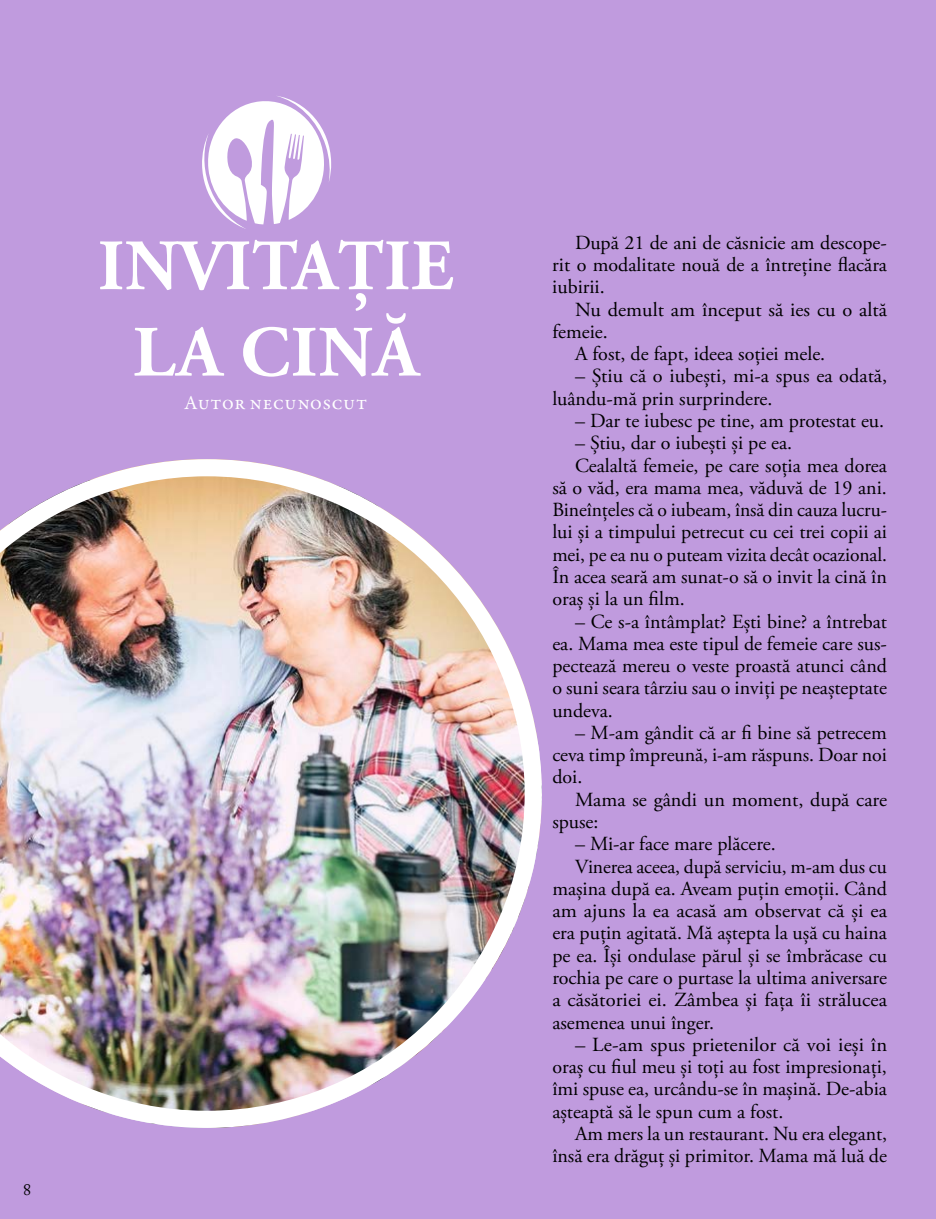
<style>
.page{position:relative;width:936px;height:1219px;background:#fff}
.page>*{position:absolute;margin:0;border:0;box-sizing:border-box;transform-origin:0 0}
.t1{font:700 72px/86.4px "Adobe Garamond Pro";letter-spacing:.01em;color:#fff;text-align:center}
.t2{font:20px/22.2px "Adobe Garamond Pro";color:#000;text-align:justify}
.t3{font:20px "Garamond Premr Pro";letter-spacing:.015em;color:#fff}
.t4{font:16px "Adobe Caslon Pro";color:#000}
</style>
<div class="page">
<div style="left:0;top:0;width:935px;height:1219px;background:#c09bde"></div>
<img style="left:0;top:459px;width:542px;height:669px">
<svg style="left:202px;top:96px;width:129px;height:133px"></svg>
<h1 class="t1" style="left:98px;top:224px;width:357px">INVITAȚIE<br>LA CINĂ</h1>
<p class="t3" style="left:184px;top:391px;width:184px">Autor necunoscut</p>
<p class="t4" style="left:23px;top:1180px;width:9px">8</p>
<p class="t2" style="left:552px;top:232px;width:336px;text-indent:23px">După 21 de ani de căsnicie am descope‑ rit o modalitate nouă de a întreține flacăra iubirii.</p>
<p class="t2" style="left:575px;top:299px;width:313px">Nu demult am început să ies cu o altă</p>
<p class="t2" style="left:552px;top:321px;width:57px">femeie.</p>
<p class="t2" style="left:575px;top:343px;width:252px">A fost, de fapt, ideea soției mele.</p>
<p class="t2" style="left:552px;top:366px;width:336px;text-indent:23px">– Știu că o iubești, mi‑a spus ea odată, luându‑mă prin surprindere.</p>
<p class="t2" style="left:575px;top:410px;width:311px">– Dar te iubesc pe tine, am protestat eu.</p>
<p class="t2" style="left:575px;top:432px;width:219px">– Ştiu, dar o iubeşti şi pe ea.</p>
<p class="t2" style="left:575px;top:455px;width:313px">Cealaltă femeie, pe care soţia mea dorea</p>
<p class="t2" style="left:552px;top:477px;width:336px">să o văd, era mama mea, văduvă de 19 ani.</p>
<p class="t2" style="left:552px;top:499px;width:336px">Bineînţeles că o iubeam, însă din cauza lucru‑</p>
<p class="t2" style="left:552px;top:522px;width:336px">lui şi a timpului petrecut cu cei trei copii ai</p>
<p class="t2" style="left:552px;top:544px;width:336px">mei, pe ea nu o puteam vizita decât ocazional.</p>
<p class="t2" style="left:552px;top:566px;width:336px">În acea seară am sunat‑o să o invit la cină în</p>
<p class="t2" style="left:552px;top:588px;width:134px">oraş şi la un film.</p>
<p class="t2" style="left:552px;top:611px;width:336px;text-indent:23px">– Ce s‑a întâmplat? Eşti bine? a întrebat ea. Mama mea este tipul de femeie care sus‑ pectează mereu o veste proastă atunci când o suni seara târziu sau o inviţi pe neaşteptate undeva.</p>
<p class="t2" style="left:552px;top:722px;width:336px;text-indent:23px">– M‑am gândit că ar fi bine să petrecem ceva timp împreună, i‑am răspuns. Doar noi doi.</p>
<p class="t2" style="left:552px;top:789px;width:336px;text-indent:23px">Mama se gândi un moment, după care spuse:</p>
<p class="t2" style="left:575px;top:834px;width:202px">– Mi‑ar face mare plăcere.</p>
<p class="t2" style="left:575px;top:856px;width:313px">Vinerea aceea, după serviciu, m‑am dus cu</p>
<p class="t2" style="left:552px;top:878px;width:336px">maşina după ea. Aveam puţin emoţii. Când</p>
<p class="t2" style="left:552px;top:900px;width:336px">am ajuns la ea acasă am observat că şi ea</p>
<p class="t2" style="left:552px;top:923px;width:336px">era puţin agitată. Mă aştepta la uşă cu haina</p>
<p class="t2" style="left:552px;top:945px;width:336px">pe ea. Îşi ondulase părul şi se îmbrăcase cu</p>
<p class="t2" style="left:552px;top:967px;width:336px">rochia pe care o purtase la ultima aniversare</p>
<p class="t2" style="left:552px;top:989px;width:336px">a căsătoriei ei. Zâmbea şi faţa îi strălucea</p>
<p class="t2" style="left:552px;top:1012px;width:163px">asemenea unui înger.</p>
<p class="t2" style="left:552px;top:1034px;width:336px;text-indent:23px">– Le‑am spus prietenilor că voi ieşi în oraş cu fiul meu şi toţi au fost impresionaţi, îmi spuse ea, urcându‑se în maşină. De‑abia aşteaptă să le spun cum a fost.</p>
<p class="t2" style="left:552px;top:1123px;width:336px;text-align:right">Am mers la un restaurant. Nu era elegant, însă era drăguţ şi primitor. Mama mă luă de</p>
</div>
